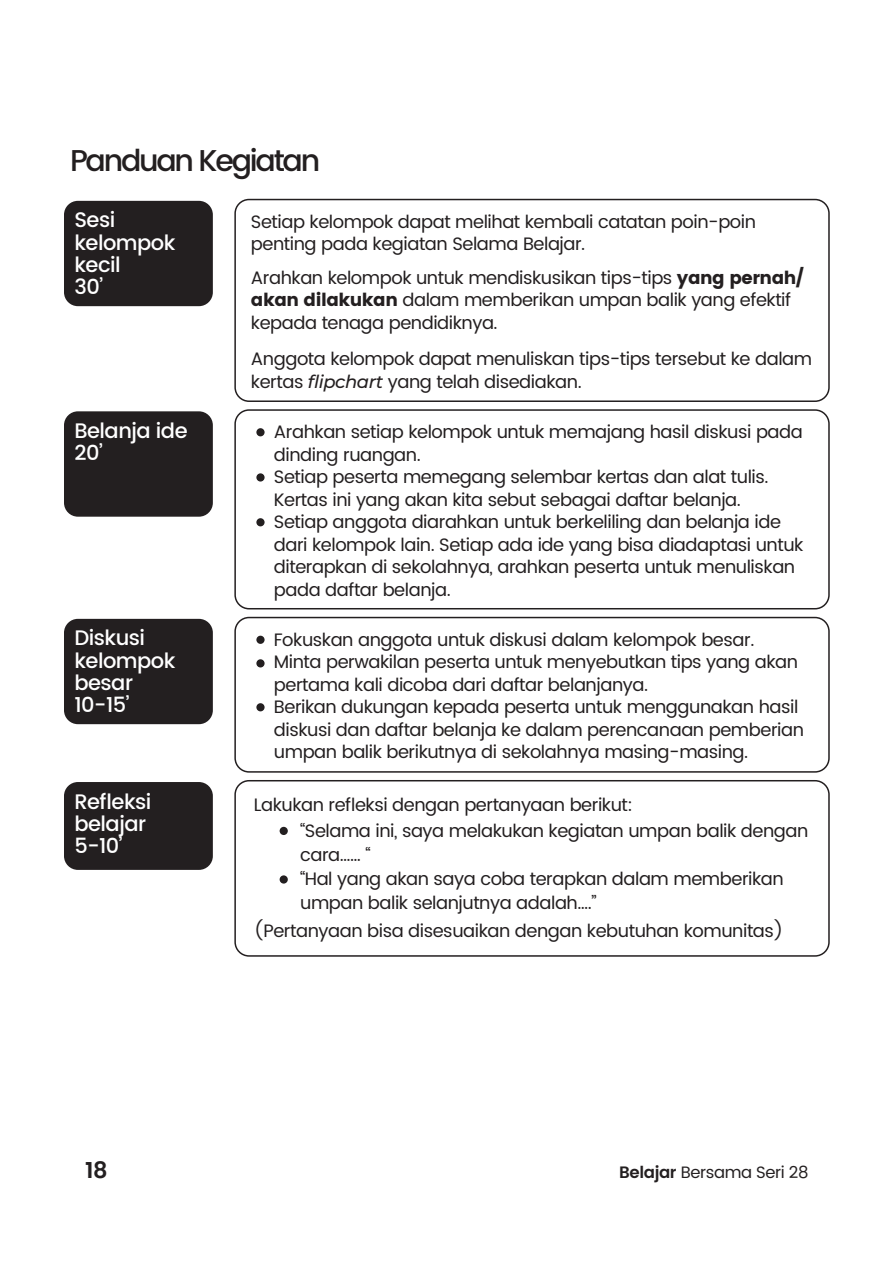
<style>
.page{position:relative;width:893px;height:1263px;background:#fff}
.page>*{position:absolute;margin:0;border:0;box-sizing:border-box;transform-origin:0 0}
.t1{font:500 30.15px "Poppins";letter-spacing:-.075em;color:#231f20}
.t2{font:600 22.5px "Poppins";color:#231f20}
.t3{font:500 21px/22.4px "Poppins";letter-spacing:-.025em;color:#fff}
.t4{font:18px/22.5px "Poppins";letter-spacing:-.025em;color:#231f20}
.t5{font:16.5px "Poppins";letter-spacing:-.025em;color:#231f20}
.s1{font-style:inherit}
.s2{font-family:"Montserrat";font-weight:500;font-style:italic}
.s3{font-weight:600}
</style>
<div class="page">
<div style="left:64px;top:201px;width:149px;height:105px;background:#231f20;border-radius:14px"></div>
<svg style="left:234px;top:198px;width:596px;height:204px"></svg>
<div style="left:64px;top:411px;width:149px;height:106px;background:#231f20;border-radius:14px"></div>
<svg style="left:234px;top:409px;width:596px;height:201px"></svg>
<div style="left:256px;top:428px;width:9px;height:8px;background:#231f20;border-radius:50%"></div>
<div style="left:256px;top:473px;width:9px;height:8px;background:#231f20;border-radius:50%"></div>
<div style="left:256px;top:518px;width:9px;height:8px;background:#231f20;border-radius:50%"></div>
<div style="left:64px;top:619px;width:149px;height:105px;background:#231f20;border-radius:14px"></div>
<svg style="left:234px;top:616px;width:596px;height:157px"></svg>
<div style="left:256px;top:636px;width:9px;height:8px;background:#231f20;border-radius:50%"></div>
<div style="left:256px;top:659px;width:9px;height:8px;background:#231f20;border-radius:50%"></div>
<div style="left:256px;top:703px;width:9px;height:8px;background:#231f20;border-radius:50%"></div>
<div style="left:64px;top:782px;width:149px;height:88px;background:#231f20;border-radius:14px"></div>
<svg style="left:234px;top:780px;width:596px;height:177px"></svg>
<h1 class="t1" style="left:70px;top:139px;width:252px">Panduan Kegiatan</h1>
<p class="t3" style="left:74px;top:209px;width:102px">Sesi kelompok kecil<br>30’</p>
<p class="t4" style="left:251px;top:211px;width:507px">Setiap kelompok dapat melihat kembali catatan poin-poin penting pada kegiatan Selama Belajar.</p>
<p class="t4" style="left:251px;top:267px;width:555px">Arahkan kelompok untuk mendiskusikan tips-tips <span class="s1">yang pernah/ akan dilakukan</span> dalam memberikan umpan balik yang efektif kepada tenaga pendidiknya.</p>
<p class="t4" style="left:251px;top:348px;width:563px">Anggota kelompok dapat menuliskan tips-tips tersebut ke dalam kertas <span class="s2">flipchart</span> yang telah disediakan.</p>
<p class="t3" style="left:74px;top:420px;width:115px">Belanja ide<br>20’</p>
<p class="t4" style="left:274px;top:421px;width:531px">Arahkan setiap kelompok untuk memajang hasil diskusi pada dinding ruangan.<br>Setiap peserta memegang selembar kertas dan alat tulis.<br>Kertas ini yang akan kita sebut sebagai daftar belanja.<br>Setiap anggota diarahkan untuk berkeliling dan belanja ide dari kelompok lain. Setiap ada ide yang bisa diadaptasi untuk diterapkan di sekolahnya, arahkan peserta untuk menuliskan pada daftar belanja.</p>
<p class="t3" style="left:74px;top:627px;width:102px">Diskusi kelompok besar<br>10-15’</p>
<p class="t4" style="left:274px;top:629px;width:532px">Fokuskan anggota untuk diskusi dalam kelompok besar.<br>Minta perwakilan peserta untuk menyebutkan tips yang akan pertama kali dicoba dari daftar belanjanya.<br>Berikan dukungan kepada peserta untuk menggunakan hasil diskusi dan daftar belanja ke dalam perencanaan pemberian umpan balik berikutnya di sekolahnya masing-masing.</p>
<p class="t3" style="left:74px;top:790px;width:78px">Refleksi belajar<br>5-10’</p>
<p class="t4" style="left:254px;top:794px;width:381px">Lakukan refleksi dengan pertanyaan berikut:</p>
<p class="t4" style="left:300px;top:819px;width:510px;line-height:24px">“Selama ini, saya melakukan kegiatan umpan balik dengan cara…… “<br>“Hal yang akan saya coba terapkan dalam memberikan umpan balik selanjutnya adalah….”</p>
<p class="t2" style="left:85px;top:1153px;width:24px">18</p>
<p class="t4" style="left:254px;top:920px;width:531px">(Pertanyaan bisa disesuaikan dengan kebutuhan komunitas)</p>
<p class="t5" style="left:619px;top:1160px;width:191px"><span class="s3">Belajar</span> Bersama Seri 28</p>
</div>
